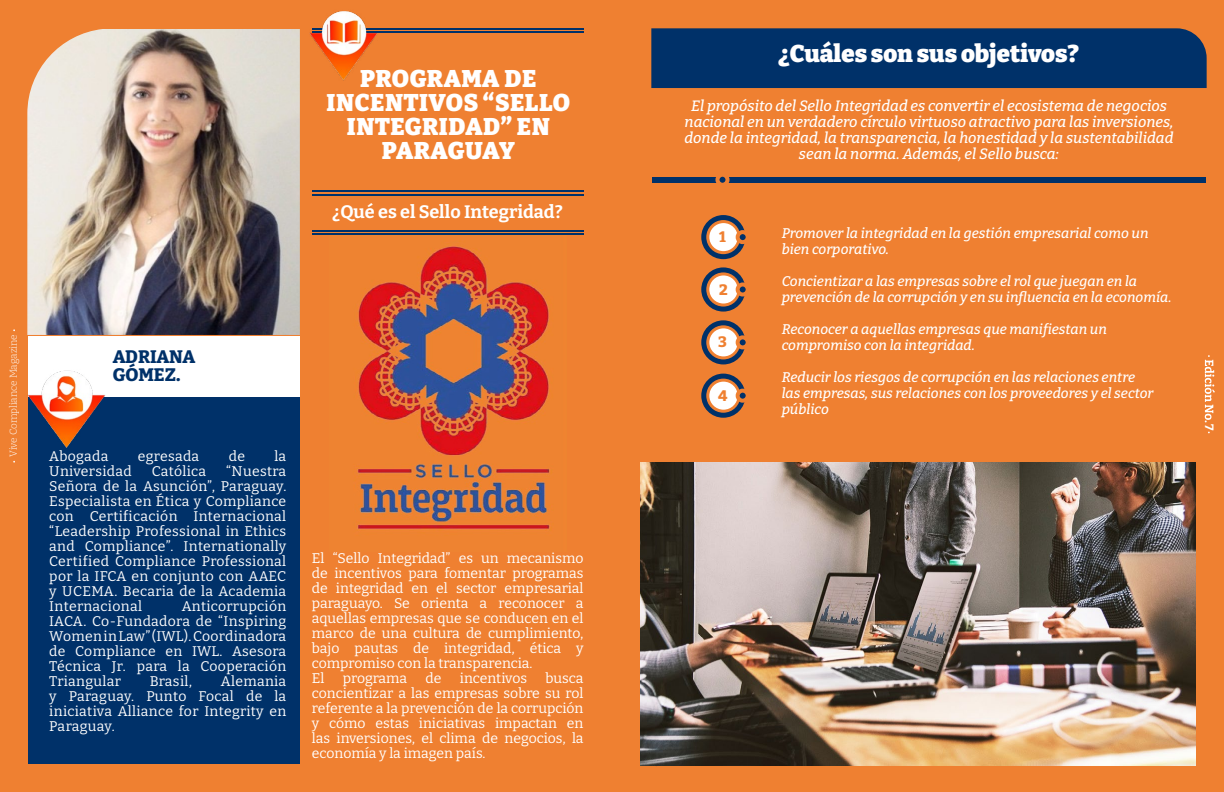
<style>
.page{position:relative;width:1224px;height:792px;background:#fff}
.page>*{position:absolute;margin:0;border:0;box-sizing:border-box;transform-origin:0 0}
.t1{font:900 24px/24px "Bitter";letter-spacing:.01em;color:#fff;text-align:center}
.t2{font:700 18px "Bitter";color:#fff}
.t3{font:800 18px/18px "Bitter";color:#003169}
.t4{font:italic 500 15px/16px "Bitter";color:#fff;text-align:center}
.t5{font:800 15px "Bitter";color:#ef8031}
.t6{font:14px/15px "Bitter";color:#fff;text-align:justify}
.t7{font:italic 500 14px/16px "Bitter";color:#fff}
.t8{font:14px "Bitter";letter-spacing:.02em;color:#fff}
.t9{font:14px "Bitter";letter-spacing:.025em;color:#fff}
.t10{font:700 12px "Bitter";color:#fff}
.t11{font:300 10px "Bitter";color:#fff}
</style>
<div class="page">
<div style="left:0;top:0;width:612px;height:792px;background:#ef8031"></div>
<img style="left:357px;top:246px;width:193px;height:284px">
<div style="left:613px;top:0;width:611px;height:792px;background:#ef8031"></div>
<div style="left:651px;top:28px;width:556px;height:60px;background:#003169"></div>
<div style="left:652px;top:177px;width:554px;height:6px;background:#003169"></div>
<div style="left:715px;top:173px;width:15px;height:14px;border:4px solid #ef8031;border-radius:50%"></div>
<div style="left:701px;top:215px;width:44px;height:44px;border:5px solid #003169;border-radius:50%"></div>
<div style="left:709px;top:223px;width:29px;height:28px;background:#fff;border-radius:50%"></div>
<div style="left:738px;top:232px;width:10px;height:10px;background:#003169;border-radius:50%"></div>
<div style="left:736px;top:230px;width:14px;height:14px;border:4px solid #ef8031;border-radius:50%"></div>
<div style="left:701px;top:267px;width:44px;height:45px;border:5px solid #003169;border-radius:50%"></div>
<div style="left:709px;top:275px;width:29px;height:29px;background:#fff;border-radius:50%"></div>
<div style="left:738px;top:284px;width:10px;height:11px;background:#003169;border-radius:50%"></div>
<div style="left:736px;top:282px;width:14px;height:15px;border:4px solid #ef8031;border-radius:50%"></div>
<div style="left:701px;top:320px;width:44px;height:44px;border:5px solid #003169;border-radius:50%"></div>
<div style="left:709px;top:328px;width:29px;height:28px;background:#fff;border-radius:50%"></div>
<div style="left:738px;top:337px;width:10px;height:10px;background:#003169;border-radius:50%"></div>
<div style="left:736px;top:335px;width:14px;height:14px;border:4px solid #ef8031;border-radius:50%"></div>
<div style="left:701px;top:374px;width:44px;height:44px;border:5px solid #003169;border-radius:50%"></div>
<div style="left:709px;top:382px;width:29px;height:28px;background:#fff;border-radius:50%"></div>
<div style="left:738px;top:391px;width:10px;height:10px;background:#003169;border-radius:50%"></div>
<div style="left:736px;top:389px;width:14px;height:14px;border:4px solid #ef8031;border-radius:50%"></div>
<img style="left:640px;top:463px;width:556px;height:303px">
<div style="left:28px;top:375px;width:272px;height:389px;background:#003169"></div>
<div style="left:28px;top:336px;width:272px;height:60px;background:#fff"></div>
<hr style="left:312px;top:28px;width:272px;height:2px;background:#003169">
<hr style="left:312px;top:32px;width:272px;height:1px;background:#003169">
<hr style="left:312px;top:191px;width:272px;height:1px;background:#003169">
<hr style="left:312px;top:194px;width:272px;height:1px;background:#003169">
<hr style="left:312px;top:230px;width:272px;height:1px;background:#003169">
<hr style="left:312px;top:233px;width:272px;height:2px;background:#003169">
<img style="left:27px;top:29px;width:273px;height:306px">
<img style="left:309px;top:11px;width:72px;height:70px">
<img style="left:28px;top:370px;width:80px;height:78px">
<svg style="left:1205px;top:355px;width:10px;height:67px"></svg>
<h1 class="t1" style="left:327px;top:66px;width:245px">PROGRAMA DE<br>INCENTIVOS “SELLO<br>INTEGRIDAD” EN<br>PARAGUAY</h1>
<p class="t2" style="left:333px;top:201px;width:232px">¿Qué es el Sello Integridad?</p>
<p class="t11" style="left:7px;top:457px;width:124px;rotate:-90deg">Vive Compliance Magazine</p>
<p class="t3" style="left:113px;top:347px;width:84px">ADRIANA<br>GÓMEZ.</p>
<p class="t8" style="left:49px;top:448px;width:61px">Abogada</p>
<p class="t9" style="left:138px;top:448px;width:63px">egresada</p>
<p class="t6" style="left:229px;top:449px;width:18px">de</p>
<p class="t6" style="left:274px;top:449px;width:13px">la</p>
<p class="t8" style="left:49px;top:463px;width:84px">Universidad</p>
<p class="t9" style="left:152px;top:463px;width:56px">Católica</p>
<p class="t6" style="left:49px;top:464px;width:239px;text-indent:177px">“Nuestra Señora de la Asunción”, Paraguay.<br>Especialista en Ética y Compliance con Certificación Internacional “Leadership Professional in Ethics and Compliance”. Internationally Certified Compliance Professional por la IFCA en conjunto con AAEC y UCEMA. Becaria de la Academia Internacional</p>
<p class="t6" style="left:49px;top:599px;width:238px;text-indent:132px">Anticorrupción IACA. Co-Fundadora de “Inspiring Women in Law” (IWL). Coordinadora de Compliance en IWL. Asesora Técnica Jr. para la Cooperación Triangular</p>
<p class="t6" style="left:49px;top:674px;width:238px;text-indent:172px">Alemania y Paraguay. Punto Focal de la iniciativa Alliance for Integrity en Paraguay.</p>
<p class="t6" style="left:150px;top:674px;width:44px">Brasil,</p>
<p class="t6" style="left:312px;top:551px;width:273px;text-align:left">El “Sello Integridad” es un mecanismo de incentivos para fomentar programas de integridad en el sector empresarial paraguayo. Se orienta a reconocer a aquellas empresas que se conducen en el marco de una cultura de cumplimiento, bajo pautas de integridad, ética y compromiso con la transparencia.<br>El</p>
<p class="t6" style="left:312px;top:671px;width:273px;text-indent:234px">busca concientizar a las empresas sobre su rol referente a la prevención de la corrupción y cómo estas iniciativas impactan en las inversiones, el clima de negocios, la economía y la imagen país.</p>
<p class="t6" style="left:343px;top:671px;width:66px">programa</p>
<p class="t6" style="left:426px;top:671px;width:17px">de</p>
<p class="t6" style="left:460px;top:671px;width:69px">incentivos</p>
<h1 class="t1" style="left:779px;top:41px;width:302px">¿Cuáles son sus objetivos?</h1>
<p class="t4" style="left:684px;top:97px;width:491px">El propósito del Sello Integridad es convertir el ecosistema de negocios nacional en un verdadero círculo virtuoso atractivo para las inversiones, donde la integridad, la transparencia, la honestidad y la sustentabilidad sean la norma. Además, el Sello busca:</p>
<p class="t5" style="left:719px;top:227px;width:8px">1</p>
<p class="t5" style="left:719px;top:280px;width:10px">2</p>
<p class="t5" style="left:718px;top:333px;width:10px">3</p>
<p class="t5" style="left:718px;top:386px;width:11px">4</p>
<p class="t7" style="left:782px;top:225px;width:368px">Promover la integridad en la gestión empresarial como un bien corporativo.</p>
<p class="t7" style="left:782px;top:273px;width:391px">Concientizar a las empresas sobre el rol que juegan en la prevención de la corrupción y en su influencia en la economía.</p>
<p class="t7" style="left:782px;top:321px;width:327px">Reconocer a aquellas empresas que manifiestan un compromiso con la integridad.</p>
<p class="t7" style="left:782px;top:369px;width:373px">Reducir los riesgos de corrupción en las relaciones entre las empresas, sus relaciones con los proveedores y el sector público</p>
<p class="t10" style="left:1217px;top:424px;width:8px;rotate:90deg">7</p>
</div>
